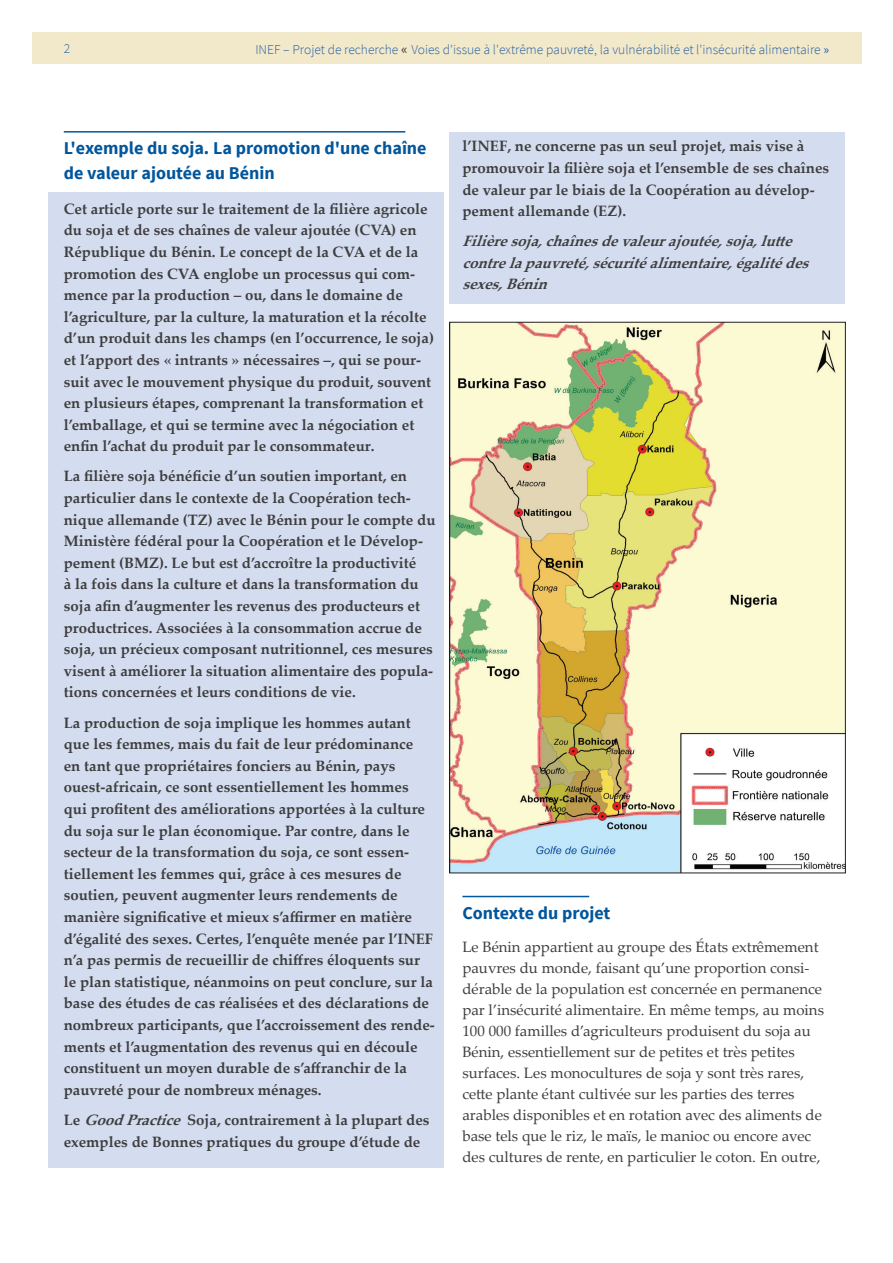
<style>
.page{position:relative;width:893px;height:1263px;background:#fff}
.page>*{position:absolute;margin:0;border:0;box-sizing:border-box;transform-origin:0 0}
.t1{font:700 18px/25.5px "Source Sans Pro";color:#01569c}
.t2{font:700 15px/21.6px "Palatino Linotype";color:#3e3e3f}
.t3{font:15px/21px "Palatino Linotype";color:#3e3e3f}
.t4{font:italic 700 15px/21.6px "Palatino Linotype";color:#3e3e3f}
.t5{font:300 13.5px "Source Sans Pro";color:#2661a4}
.s1{font-weight:400;font-size:15px;color:#3e3e3f}
.s2{font-weight:400}
.s3{font-style:italic}
</style>
<div class="page">
<div style="left:32px;top:32px;width:829px;height:32px;background:#f2e8ca"></div>
<div style="left:449px;top:132px;width:395px;height:171px;background:#d4ddef"></div>
<div style="left:48px;top:192px;width:396px;height:975px;background:#d4ddef"></div>
<hr style="left:462px;top:896px;width:127px;height:1px;background:#01569c">
<img style="left:451px;top:324px;width:393px;height:547px">
<hr style="left:64px;top:131px;width:341px;height:2px;background:#01569c">
<p class="t5" style="left:64px;top:40px;width:8px">2</p>
<p class="t5" style="left:255px;top:41px;width:575px">INEF – Projet de recherche <span class="s1">«</span> Voies d'issue à l'extrême pauvreté, la vulnérabilité et l'insécurité alimentaire <span class="s2">»</span></p>
<p class="t1" style="left:64px;top:136px;width:364px">L'exemple du soja. La promotion d'une chaîne de valeur ajoutée au Bénin</p>
<p class="t2" style="left:64px;top:197px;width:372px">Cet article porte sur le traitement de la filière agricole du soja et de ses chaînes de valeur ajoutée (CVA) en République du Bénin. Le concept de la CVA et de la promotion des CVA englobe un processus qui com&shy;mence par la production – ou, dans le domaine de l’agriculture, par la culture, la maturation et la récolte d’un produit dans les champs (en l’occurrence, le soja) et l’apport des « intrants » nécessaires –, qui se pour&shy;suit avec le mouvement physique du produit, souvent en plusieurs étapes, comprenant la transformation et l’emballage, et qui se termine avec la négociation et enfin l’achat du produit par le consommateur.</p>
<p class="t2" style="left:64px;top:465px;width:373px">La filière soja bénéficie d’un soutien important, en particulier dans le contexte de la Coopération tech&shy;nique allemande (TZ) avec le Bénin pour le compte du Ministère fédéral pour la Coopération et le Dévelop&shy;pement (BMZ). Le but est d’accroître la productivité<br>à la fois dans la culture et dans la transformation du soja afin d’augmenter les revenus des producteurs et productrices. Associées à la consommation accrue de soja, un précieux composant nutritionnel, ces mesures visent à améliorer la situation alimentaire des popula&shy;tions concernées et leurs conditions de vie.</p>
<p class="t2" style="left:64px;top:711px;width:373px">La production de soja implique les hommes autant que les femmes, mais du fait de leur prédominance<br>en tant que propriétaires fonciers au Bénin, pays ouest-africain, ce sont essentiellement les hommes qui profitent des améliorations apportées à la culture du soja sur le plan économique. Par contre, dans le secteur de la transformation du soja, ce sont essen&shy;tiellement les femmes qui, grâce à ces mesures de soutien, peuvent augmenter leurs rendements de manière significative et mieux s’affirmer en matière d’égalité des sexes. Certes, l’enquête menée par l’INEF n’a pas permis de recueillir de chiffres éloquents sur le plan statistique, néanmoins on peut conclure, sur la base des études de cas réalisées et des déclarations de nombreux participants, que l’accroissement des rende&shy;ments et l’augmentation des revenus qui en découle constituent un moyen durable de s’affranchir de la pauvreté pour de nombreux ménages.</p>
<p class="t2" style="left:64px;top:1108px;width:367px">Le <span class="s3">GoodPractice</span>Soja, contrairement à la plupart des exemples de Bonnes pratiques du groupe d’étude de</p>
<p class="t2" style="left:462px;top:135px;width:368px">l’INEF, ne concerne pas un seul projet, mais vise à promouvoir la filière soja et l’ensemble de ses chaînes de valeur par le biais de la Coopération au dévelop&shy;pement allemande (EZ).</p>
<p class="t4" style="left:462px;top:230px;width:354px">Filièresoja,chaînesdevaleurajoutée,soja,lutte contrelapauvreté,sécuritéalimentaire,égalitédes sexes,Bénin</p>
<p class="t1" style="left:462px;top:900px;width:150px">Contexte du projet</p>
<p class="t3" style="left:462px;top:936px;width:363px">Le Bénin appartient au groupe des États extrêmement pauvres du monde, faisant qu’une proportion consi&shy;dérable de la population est concernée en permanence par l’insécurité alimentaire. En même temps, au moins 100 000 familles d’agriculteurs produisent du soja au Bénin, essentiellement sur de petites et très petites surfaces. Les monocultures de soja y sont très rares, cette plante étant cultivée sur les parties des terres arables disponibles et en rotation avec des aliments de base tels que le riz, le maïs, le manioc ou encore avec des cultures de rente, en particulier le coton. En outre,</p>
</div>
